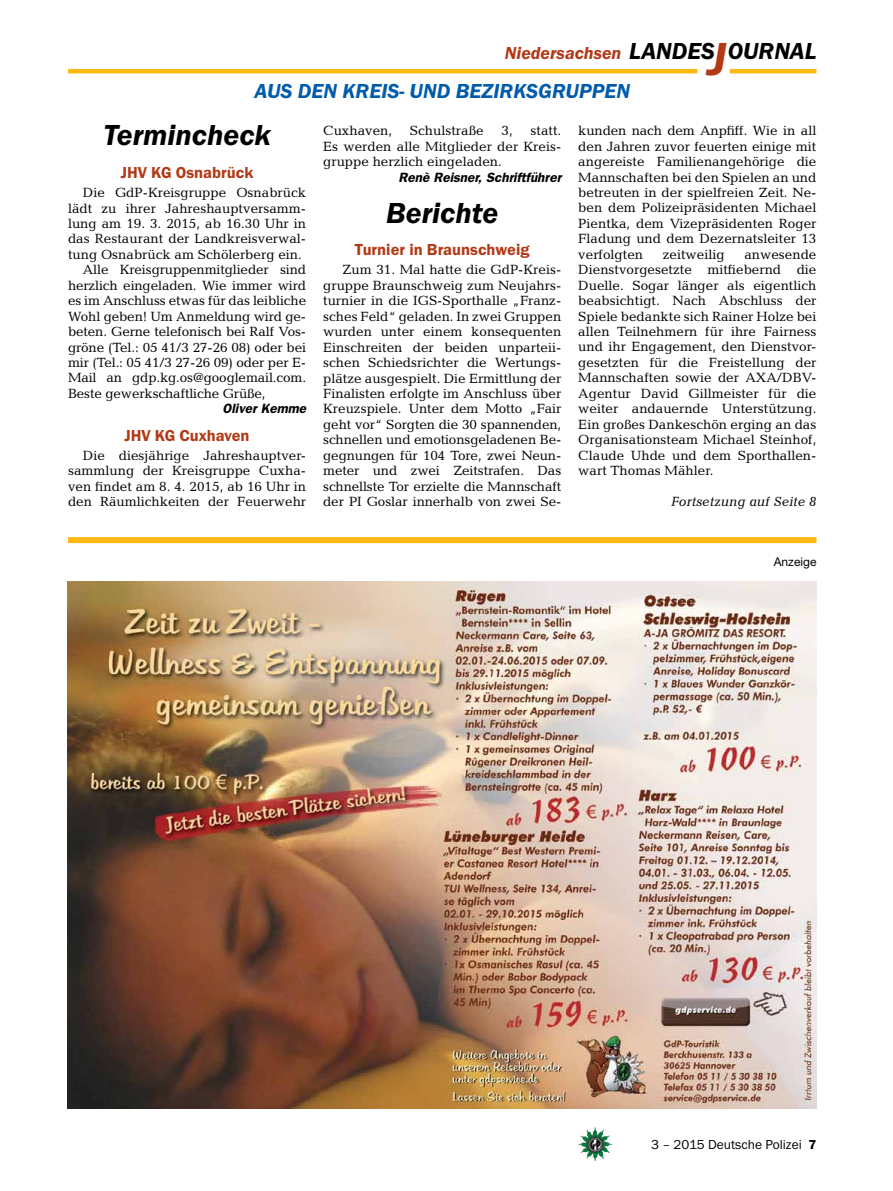
<style>
.page{position:relative;width:893px;height:1191px;background:#fff}
.page>*{position:absolute;margin:0;border:0;box-sizing:border-box;transform-origin:0 0}
.t1{font:italic 600 30px "Franklin Gothic Itc T";color:#000}
.t2{font:italic 600 24px "Franklin Gothic Itc T";color:#000}
.t3{font:italic 600 21px "Franklin Gothic Itc T";color:#005baa}
.t4{font:italic 600 18px "Franklin Gothic Itc T";color:#b33916}
.t5{font:600 16.5px "Franklin Gothic Itc T";color:#b33916}
.t6{font:13.5px/15.5px "Candida";color:#000;text-align:justify}
.t7{font:italic 600 13.5px "Franklin Gothic";color:#000}
.t8{font:13.5px "Franklin Gothic Itc T";color:#000}
.t9{font:italic 13.5px "Candida";color:#000}
.t10{font:12px "Helvetica Neue";color:#000}
.s1{font-size:48px;color:#b33916}
.s2{font-weight:600}
</style>
<div class="page">
<img style="left:578px;top:1127px;width:17px;height:25px">
<hr style="left:730px;top:69px;width:86px;height:4px;background:#fdb913">
<hr style="left:68px;top:69px;width:629px;height:4px;background:#fdb913">
<img style="left:68px;top:581px;width:748px;height:528px">
<div style="left:68px;top:537px;width:748px;height:6px;background:#fdb913"></div>
<h3 class="t4" style="left:505px;top:42px;width:118px">Niedersachsen</h3>
<h2 class="t2" style="left:629px;top:37px;width:189px">LANDES<span class="s1">J</span>OURNAL</h2>
<h3 class="t3" style="left:254px;top:79px;width:58px">Aus den</h3>
<h3 class="t3" style="left:342px;top:79px;width:82px">Kreis- und</h3>
<h3 class="t3" style="left:456px;top:79px;width:85px">Bezirksgruppen</h3>
<h1 class="t1" style="left:103px;top:118px;width:170px">Termincheck</h1>
<p class="t5" style="left:121px;top:163px;width:134px">JHV KG Osnabrück</p>
<p class="t6" style="left:83px;top:185px;width:225px">Die GdP-Kreisgruppe Osnabrück</p>
<p class="t6" style="left:68px;top:200px;width:240px">lädt zu ihrer Jahreshauptversamm-</p>
<p class="t6" style="left:68px;top:216px;width:240px">lung am 19. 3. 2015, ab 16.30 Uhr in</p>
<p class="t6" style="left:68px;top:231px;width:240px">das Restaurant der Landkreisverwal-</p>
<p class="t6" style="left:68px;top:247px;width:235px">tung Osnabrück am Schölerberg ein.</p>
<p class="t6" style="left:83px;top:262px;width:225px">Alle Kreisgruppenmitglieder sind</p>
<p class="t6" style="left:68px;top:277px;width:240px">herzlich eingeladen. Wie immer wird</p>
<p class="t6" style="left:68px;top:293px;width:240px">es im Anschluss etwas für das leibliche</p>
<p class="t6" style="left:68px;top:308px;width:240px">Wohl geben! Um Anmeldung wird ge-</p>
<p class="t6" style="left:68px;top:324px;width:240px">beten. Gerne telefonisch bei Ralf Vos-</p>
<p class="t6" style="left:68px;top:339px;width:240px">gröne (Tel.: 05 41/3 27-26 08) oder bei</p>
<p class="t6" style="left:68px;top:355px;width:240px">mir (Tel.: 05 41/3 27-26 09) oder per E-</p>
<p class="t6" style="left:68px;top:370px;width:240px">Mail an gdp.kg.os@googlemail.com.</p>
<p class="t6" style="left:68px;top:386px;width:199px">Beste gewerkschaftliche Grüße,</p>
<p class="t7" style="left:222px;top:401px;width:85px">Oliver Kemme</p>
<p class="t5" style="left:125px;top:426px;width:127px">JHV KG Cuxhaven</p>
<p class="t6" style="left:68px;top:447px;width:240px;text-indent:15px">Die diesjährige Jahreshauptver&shy;sammlung der Kreisgruppe Cuxha&shy;ven findet am 8. 4. 2015, ab 16 Uhr in den Räumlichkeiten der Feuerwehr</p>
<p class="t6" style="left:323px;top:123px;width:71px">Cuxhaven,</p>
<p class="t6" style="left:410px;top:123px;width:75px">Schulstraße</p>
<p class="t6" style="left:501px;top:123px;width:13px">3,</p>
<p class="t6" style="left:323px;top:123px;width:240px;text-indent:207px">statt.<br>Es werden alle Mitglieder der Kreis&shy;gruppe herzlich eingeladen.</p>
<p class="t7" style="left:399px;top:169px;width:164px">Renè Reisner, Schriftführer</p>
<h1 class="t1" style="left:386px;top:196px;width:113px">Berichte</h1>
<p class="t5" style="left:355px;top:240px;width:176px">Turnier in Braunschweig</p>
<p class="t6" style="left:323px;top:262px;width:240px;text-indent:19px">Zum 31. Mal hatte die GdP-Kreis&shy;gruppe Braunschweig zum Neujahrs&shy;turnier in die IGS-Sporthalle „Franz&shy;sches Feld“ geladen. In zwei Gruppen wurden unter einem konsequenten Einschreiten der beiden unparteii&shy;schen Schiedsrichter die Wertungs&shy;plätze ausgespielt. Die Ermittlung der Finalisten erfolgte im Anschluss über Kreuzspiele. Unter dem Motto „Fair geht vor“ Sorgten die 30 spannenden, schnellen und emotionsgeladenen Be&shy;gegnungen für 104 Tore, zwei Neun&shy;meter und zwei Zeitstrafen. Das schnellste Tor erzielte die Mannschaft der PI Goslar innerhalb von zwei Se-</p>
<p class="t6" style="left:578px;top:123px;width:240px">kunden nach dem Anpfiff. Wie in all den Jahren zuvor feuerten einige mit angereiste Familienangehörige die Mannschaften bei den Spielen an und betreuten in der spielfreien Zeit. Ne&shy;ben dem Polizeipräsidenten Michael Pientka, dem Vizepräsidenten Roger Fladung und dem Dezernatsleiter 13 verfolgten</p>
<p class="t6" style="left:578px;top:246px;width:240px;text-indent:166px">anwesende Dienstvorgesetzte mitfiebernd die Duelle. Sogar länger als eigentlich beabsichtigt. Nach Abschluss der Spiele bedankte sich Rainer Holze bei allen Teilnehmern für ihre Fairness und ihr Engagement, den Dienstvor&shy;gesetzten für die Freistellung der Mannschaften sowie der AXA/DBV-Agentur David Gillmeister für die weiter andauernde Unterstützung.<br>Ein großes Dankeschön erging an das Organisationsteam Michael Steinhof, Claude Uhde und dem Sporthallen&shy;wart Thomas Mähler.</p>
<p class="t9" style="left:671px;top:493px;width:147px">Fortsetzung auf Seite 8</p>
<p class="t6" style="left:663px;top:246px;width:63px">zeitweilig</p>
<p class="t10" style="left:774px;top:555px;width:44px">Anzeige</p>
<p class="t8" style="left:651px;top:1136px;width:167px">3 – 2015 Deutsche Polizei <span class="s2">7</span></p>
</div>
